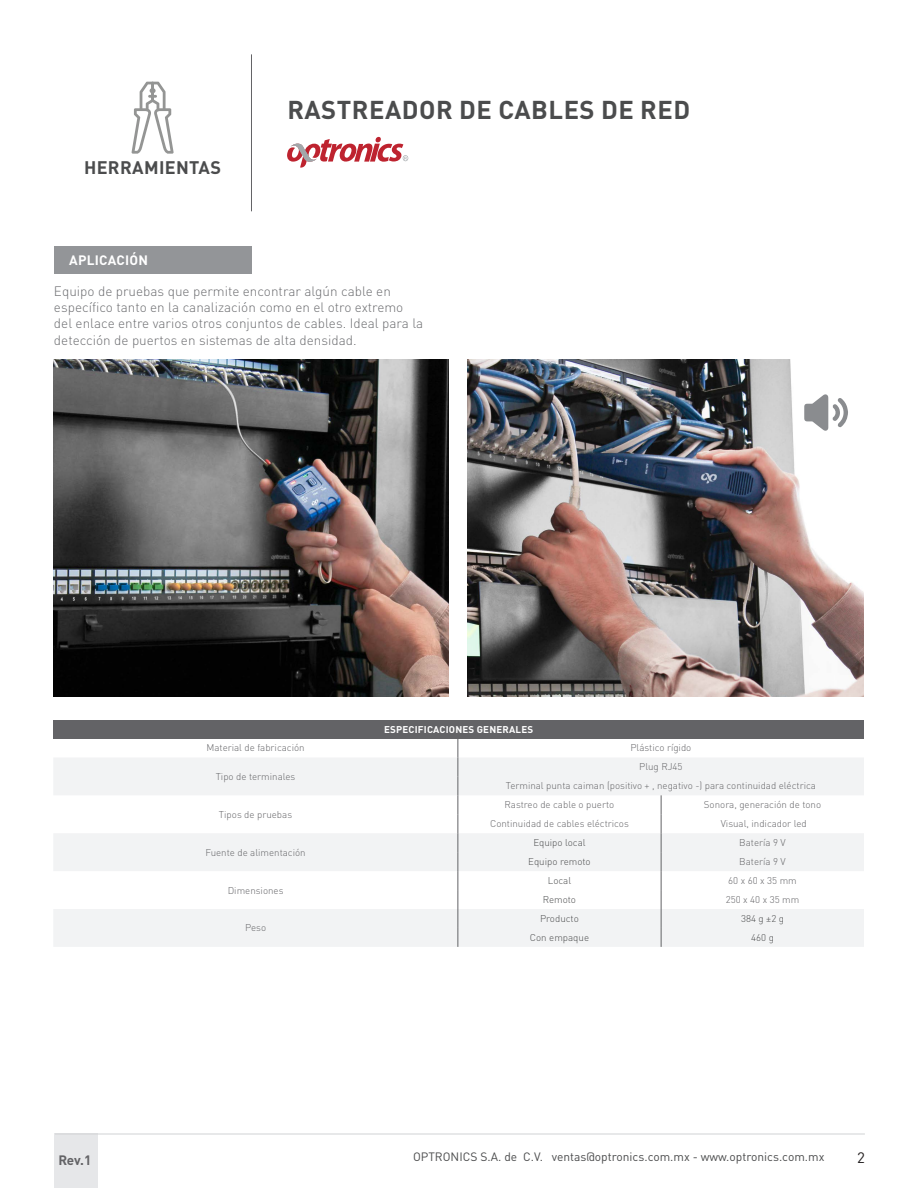
<style>
.page{position:relative;width:918px;height:1188px;background:#fff}
.page>*{position:absolute;margin:0;border:0;box-sizing:border-box;transform-origin:0 0}
.t1{font:700 25.5px "DIN Pro";letter-spacing:.02em;color:#4b4c4d}
.t2{font:700 18px "DIN Pro";letter-spacing:.02em;color:#4b4c4d}
.t3{font:15px "DIN Pro";color:#231f20}
.t4{font:300 13.5px/16.2px "DIN Pro";color:#6c6d70}
.t5{font:700 13.5px "DIN Pro";letter-spacing:.02em;color:#fff}
.t6{font:700 13.5px "DIN Pro";color:#636366}
.t7{font:12px "DIN Pro";color:#4b4c4d}
.t8{font:300 9.75px/18.9px "DIN Pro";color:#636366;text-align:center}
.t9{font:300 9.75px "DIN Pro";color:#4b4c4d}
.t10{font:700 9.75px "DIN Pro";letter-spacing:.02em;color:#fff}
</style>
<div class="page">
<div style="left:54px;top:1134px;width:44px;height:54px;background:#e6e7e9"></div>
<hr style="left:55px;top:1134px;width:810px;height:1px;background:#d1d2d4">
<hr style="left:251px;top:54px;width:1px;height:157px;background:#636366">
<svg style="left:287px;top:137px;width:121px;height:31px"></svg>
<svg style="left:132px;top:82px;width:42px;height:72px"></svg>
<div style="left:54px;top:246px;width:198px;height:28px;background:#939598"></div>
<img style="left:53px;top:360px;width:395px;height:337px">
<img style="left:468px;top:360px;width:396px;height:337px">
<svg style="left:804px;top:394px;width:44px;height:37px"></svg>
<div style="left:53px;top:720px;width:811px;height:19px;background:#636366"></div>
<svg style="left:54px;top:757px;width:810px;height:190px;fill:#f2f3f4"></svg>
<svg style="left:661px;top:795px;width:1px;height:152px"></svg>
<svg style="left:457px;top:739px;width:1px;height:208px"></svg>
<h2 class="t2" style="left:84px;top:153px;width:139px">HERRAMIENTAS</h2>
<h1 class="t1" style="left:287px;top:89px;width:404px">RASTREADOR DE CABLES DE RED</h1>
<h3 class="t5" style="left:69px;top:249px;width:80px">APLICACIÓN</h3>
<h3 class="t4" style="left:54px;top:282px;width:371px">Equipo de pruebas que permite encontrar algún cable en específico tanto en la canalización como en el otro extremo del enlace entre varios otros conjuntos de cables. Ideal para la detección de puertos en sistemas de alta densidad.</h3>
<p class="t10" style="left:384px;top:721px;width:151px">ESPECIFICACIONES GENERALES</p>
<p class="t8" style="left:207px;top:738px;width:100px">Material de fabricación</p>
<p class="t8" style="left:630px;top:738px;width:63px">Plástico rígido</p>
<p class="t8" style="left:216px;top:766px;width:81px">Tipo de terminales</p>
<p class="t8" style="left:506px;top:757px;width:312px">Plug RJ45<br>Terminal punta caiman (positivo + , negativo -) para continuidad eléctrica</p>
<p class="t8" style="left:219px;top:804px;width:75px">Tipos de pruebas</p>
<p class="t8" style="left:505px;top:794px;width:111px">Rastreo de cable o puerto</p>
<p class="t8" style="left:704px;top:794px;width:119px">Sonora, generación de tono</p>
<p class="t8" style="left:490px;top:813px;width:140px">Continuidad de cables eléctricos</p>
<p class="t8" style="left:721px;top:813px;width:88px">Visual, indicador led</p>
<p class="t8" style="left:205px;top:842px;width:102px">Fuente de alimentación</p>
<p class="t8" style="left:228px;top:880px;width:57px">Dimensiones</p>
<p class="t8" style="left:245px;top:918px;width:23px">Peso</p>
<p class="t9" style="left:533px;top:835px;width:54px">Equipo local</p>
<p class="t8" style="left:739px;top:832px;width:48px">Batería 9 V</p>
<p class="t9" style="left:528px;top:854px;width:64px">Equipo remoto</p>
<p class="t8" style="left:739px;top:851px;width:48px">Batería 9 V</p>
<p class="t9" style="left:548px;top:873px;width:25px">Local</p>
<p class="t8" style="left:728px;top:870px;width:70px">60 x 60 x 35 mm</p>
<p class="t9" style="left:543px;top:892px;width:35px">Remoto</p>
<p class="t8" style="left:726px;top:889px;width:75px">250 x 40 x 35 mm</p>
<p class="t9" style="left:540px;top:911px;width:40px">Producto</p>
<p class="t9" style="left:741px;top:911px;width:45px">384 g ±2 g</p>
<p class="t9" style="left:530px;top:930px;width:61px">Con empaque</p>
<p class="t9" style="left:751px;top:930px;width:24px">460 g</p>
<h3 class="t6" style="left:58px;top:1149px;width:34px">Rev.1</h3>
<p class="t7" style="left:413px;top:1149px;width:413px">OPTRONICS S.A. de C.V. ventas@optronics.com.mx - www.optronics.com.mx</p>
<h3 class="t3" style="left:857px;top:1148px;width:9px">2</h3>
</div>
